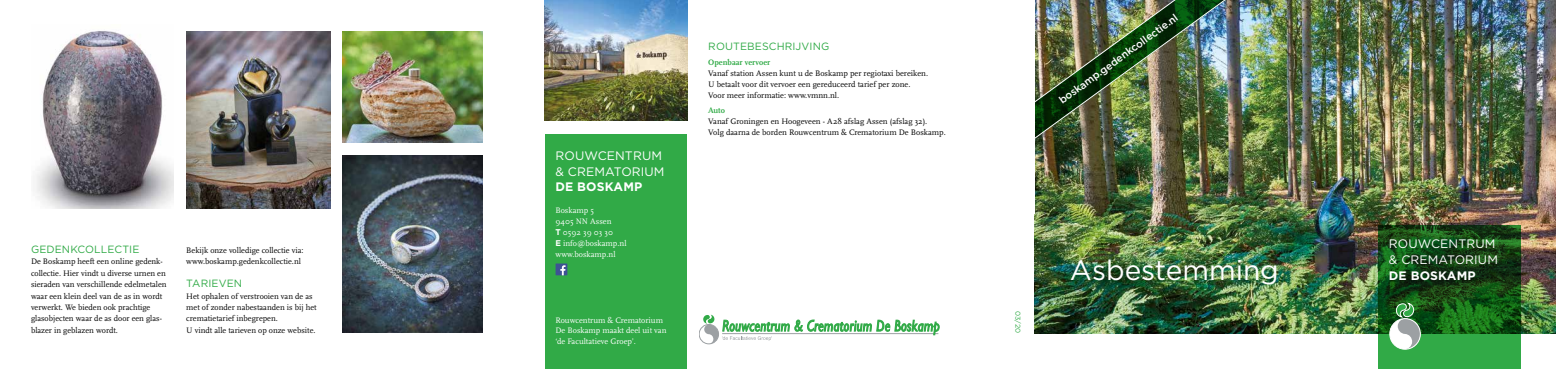
<style>
.page{position:relative;width:1556px;height:369px;background:#fff}
.page>*{position:absolute;margin:0;border:0;box-sizing:border-box;transform-origin:0 0}
.t1{font:28px "Gotham HTF";color:#fff}
.t2{font:12.25px/15.8px "Gotham HTF";letter-spacing:.01em;color:#fff}
.t3{font:700 12.25px "Gotham HTF";letter-spacing:.01em;color:#fff}
.t4{font:10.5px "Gotham HTF";letter-spacing:.01em;color:#31aa47}
.t5{font:500 10.5px "Gotham HTF";color:#fff}
.t6{font:8.31px/11.4px "Scala";color:#000}
.t7{font:8.31px/10.9px "Scala";color:#fff}
.t8{font:700 8.31px "Scala";color:#31aa47}
.t9{font:7px "Gotham HTF";color:#31aa47}
.s1{font-family:"Gotham HTF";font-weight:700}
</style>
<div class="page">
<img style="left:1034px;top:0;width:521px;height:333px">
<svg style="left:1377px;top:225px;width:143px;height:143px;background:#1c6322"></svg>
<svg style="left:1388px;top:275px;width:32px;height:74px"></svg>
<img style="left:1034px;top:0;width:208px;height:150px">
<img style="left:1034px;top:0;width:201px;height:146px">
<img style="left:343px;top:156px;width:139px;height:176px">
<img style="left:186px;top:31px;width:144px;height:177px">
<img style="left:343px;top:31px;width:139px;height:112px">
<div style="left:545px;top:134px;width:142px;height:234px;background:#31aa47"></div>
<svg style="left:699px;top:314px;width:240px;height:29px"></svg>
<img style="left:544px;top:0;width:143px;height:120px">
<div style="left:555px;top:263px;width:12px;height:12px;background:#3e5294"></div>
<svg style="left:560px;top:265px;width:5px;height:10px"></svg>
<img style="left:36px;top:31px;width:138px;height:177px">
<p class="t4" style="left:31px;top:243px;width:110px">GEDENKCOLLECTIE</p>
<p class="t6" style="left:31px;top:256px;width:137px">De Boskamp heeft een online gedenk&shy;collectie. Hier vindt u diverse urnen en sieraden van verschillende edelmetalen waar een klein deel van de as in wordt verwerkt. We bieden ook prachtige glasobjecten waar de as door een glas&shy;blazer in geblazen wordt.</p>
<p class="t6" style="left:186px;top:244px;width:119px">Bekijk onze volledige collectie via: www.boskamp.gedenkcollectie.nl</p>
<p class="t4" style="left:186px;top:277px;width:57px">TARIEVEN</p>
<p class="t6" style="left:186px;top:290px;width:132px">Het ophalen of verstrooien van de as met of zonder nabestaanden is bij het crematietarief inbegrepen.<br>U vindt alle tarieven op onze website.</p>
<h2 class="t2" style="left:555px;top:147px;width:111px">ROUWCENTRUM &amp; CREMATORIUM</h2>
<h2 class="t3" style="left:555px;top:180px;width:88px">DE BOSKAMP</h2>
<p class="t7" style="left:555px;top:205px;width:73px">Boskamp 5<br>9405 NN Assen<br><span class="s1">T</span> 0592 39 03 30<br><span class="s1">E</span> info@boskamp.nl www.boskamp.nl</p>
<p class="t7" style="left:555px;top:314px;width:113px">Rouwcentrum &amp; Crematorium<br>De Boskamp maakt deel uit van ‘de Facultatieve Groep’.</p>
<p class="t4" style="left:708px;top:40px;width:122px">ROUTEBESCHRIJVING</p>
<p class="t8" style="left:708px;top:58px;width:63px">Openbaar vervoer</p>
<p class="t6" style="left:708px;top:68px;width:221px;line-height:10.9px">Vanaf station Assen kunt u de Boskamp per regiotaxi bereiken.<br>U betaalt voor dit vervoer een gereduceerd tarief per zone.<br>Voor meer informatie: www.vmnn.nl.</p>
<p class="t8" style="left:708px;top:106px;width:18px">Auto</p>
<p class="t6" style="left:708px;top:116px;width:239px;line-height:10.9px">Vanaf Groningen en Hoogeveen - A28 afslag Assen (afslag 32).<br>Volg daarna de borden Rouwcentrum &amp; Crematorium De Boskamp.</p>
<p class="t5" style="left:1056px;top:96px;width:146px;rotate:-36deg">boskamp.gedenkcollectie.nl</p>
<p class="t9" style="left:1021px;top:310px;width:24px;rotate:90deg">03/20</p>
<h2 class="t2" style="left:1388px;top:235px;width:111px">ROUWCENTRUM &amp; CREMATORIUM</h2>
<h1 class="t1" style="left:1069px;top:254px;width:210px">Asbestemming</h1>
<h2 class="t3" style="left:1388px;top:268px;width:88px">DE BOSKAMP</h2>
</div>
